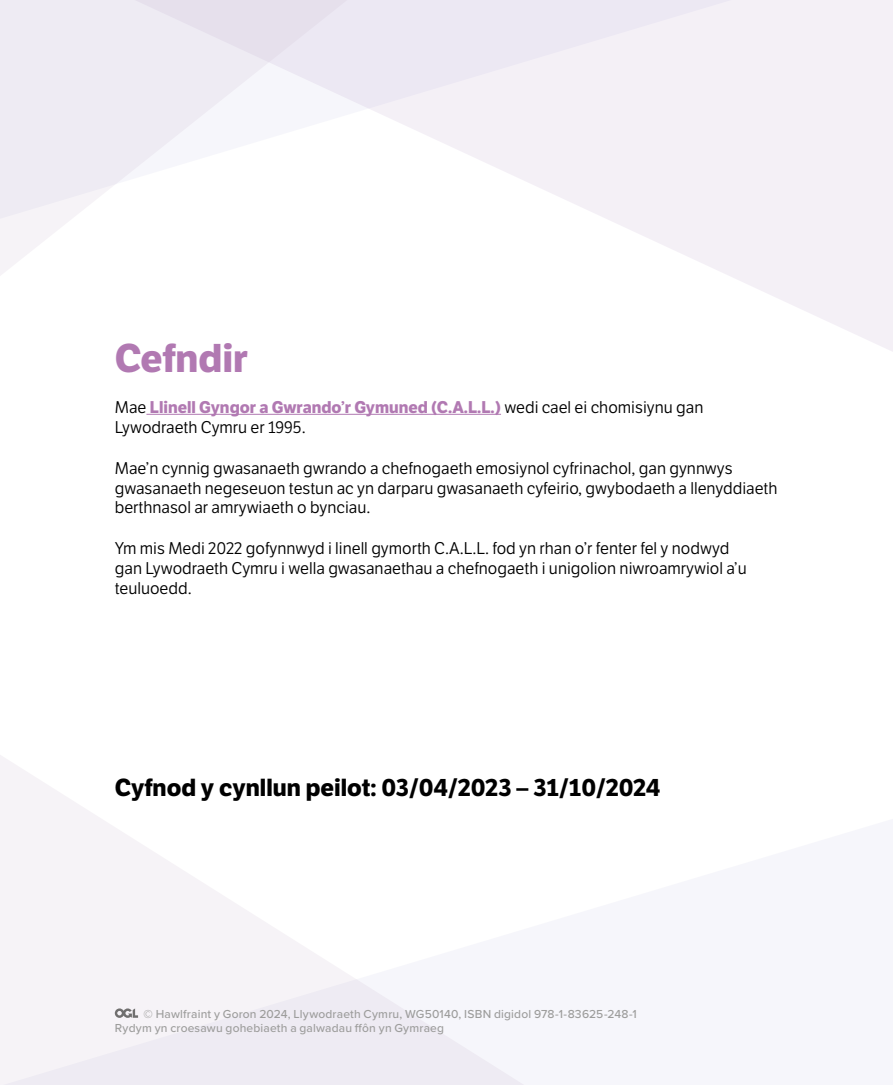
<style>
.page{position:relative;width:893px;height:1085px;background:#fff}
.page>*{position:absolute;margin:0;border:0;box-sizing:border-box;transform-origin:0 0}
.NEW_Main_Doc_Header{font:700 39px "LFT Etica";color:#b179b2}
.Main_Body_Copy_3mm{font:700 24px "LFT Etica";color:#000}
.Main_Body_Copy_5mm{font:16.5px/19.8px "LFT Etica";color:#000}
.t1{font:500 12px/14.4px "Proxima Nova";letter-spacing:.015em;color:#9d9d9c}
.s1{font-weight:700;color:#b179b2}
</style>
<div class="page">
<svg style="left:0;top:0;width:893px;height:319px;fill:#f4f0f6"></svg>
<svg style="left:0;top:787px;width:523px;height:297px;fill:#f6f3f7"></svg>
<hr style="left:146px;top:414px;width:355px;height:1px;background:#b179b2">
<svg style="left:115px;top:1008px;width:23px;height:9px"></svg>
<p class="NEW_Main_Doc_Header" style="left:115px;top:334px;width:134px">Cefndir</p>
<p class="Main_Body_Copy_5mm" style="left:115px;top:397px;width:590px">Mae <span class="s1">Llinell Gyngor a Gwrando’r Gymuned (C.A.L.L.)</span> wedi cael ei chomisiynu gan<br>Lywodraeth Cymru er 1995.</p>
<p class="Main_Body_Copy_5mm" style="left:115px;top:458px;width:664px">Mae’n cynnig gwasanaeth gwrando a chefnogaeth emosiynol cyfrinachol, gan gynnwys gwasanaeth negeseuon testun ac yn darparu gwasanaeth cyfeirio, gwybodaeth a llenyddiaeth berthnasol ar amrywiaeth o bynciau.</p>
<p class="Main_Body_Copy_5mm" style="left:115px;top:539px;width:633px">Ym mis Medi 2022 gofynnwyd i linell gymorth C.A.L.L. fod yn rhan o’r fenter fel y nodwyd gan Lywodraeth Cymru i wella gwasanaethau a chefnogaeth i unigolion niwroamrywiol a’u teuluoedd.</p>
<p class="Main_Body_Copy_3mm" style="left:115px;top:772px;width:547px">Cyfnod y cynllun peilot: 03/04/2023 – 31/10/2024</p>
<p class="t1" style="left:115px;top:1006px;width:524px;text-indent:29px">© Hawlfraint y Goron 2024, Llywodraeth Cymru, WG50140, ISBN digidol 978-1-83625-248-1<br>Rydym yn croesawu gohebiaeth a galwadau ffôn yn Gymraeg</p>
</div>
